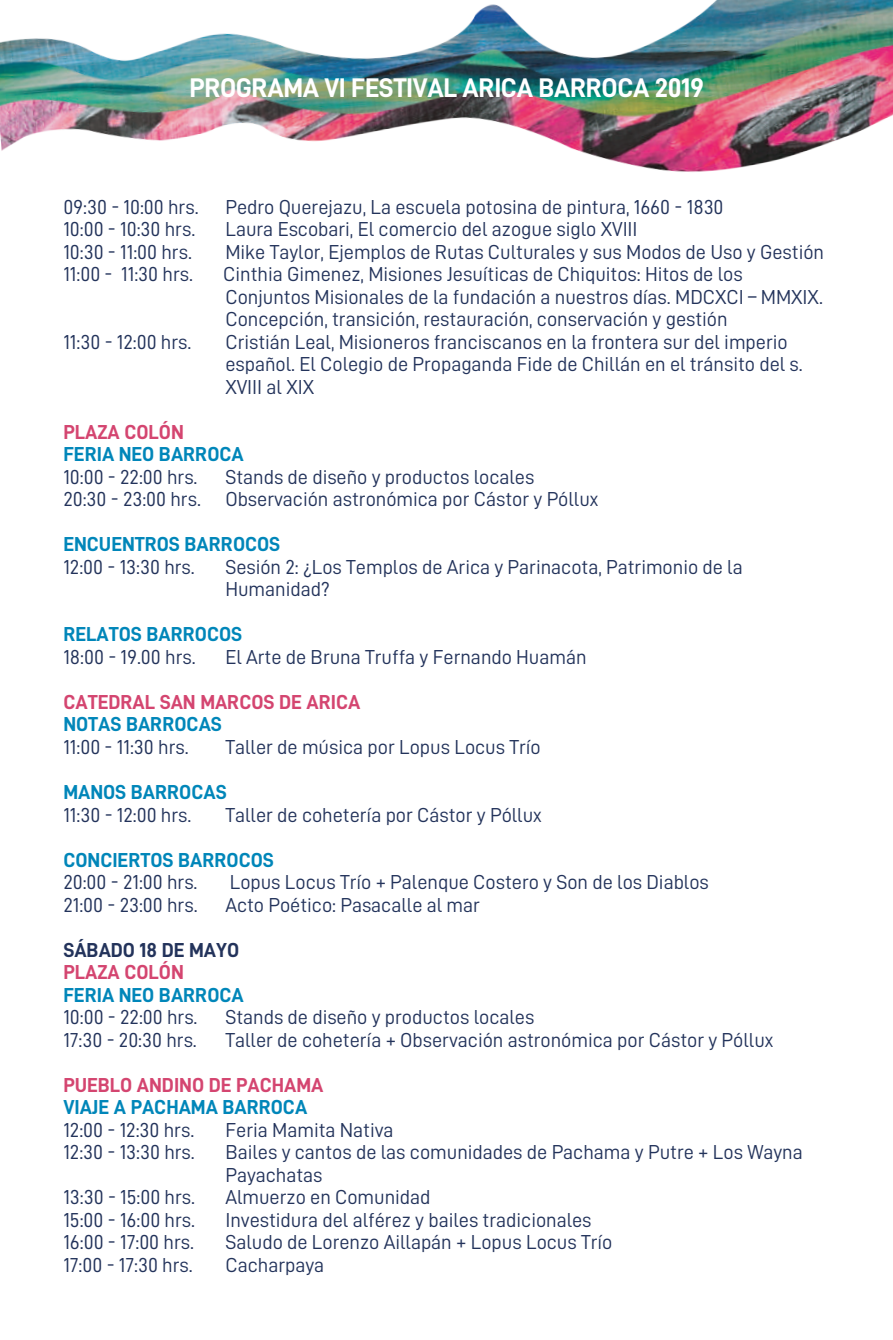
<style>
.page{position:relative;width:893px;height:1340px;background:#fff}
.page>*{position:absolute;margin:0;border:0;box-sizing:border-box;transform-origin:0 0}
.t1{font:27px "D DIN Bold";letter-spacing:-.015em;color:#fff}
.t2{font:20.25px/22.5px "D DIN";letter-spacing:-.005em;color:#23335b}
.t3{font:20.25px "D DIN Bold";letter-spacing:-.005em;color:#0086b9}
.t4{font:20.25px "D DIN Bold";letter-spacing:-.005em;color:#d44570}
.t5{font:20.25px "D DIN Bold";letter-spacing:-.005em;color:#23335b}
</style>
<div class="page">
<img style="left:0;top:0;width:893px;height:172px">
<h1 class="t1" style="left:189px;top:73px;width:516px">PROGRAMA VI FESTIVAL ARICA BARROCA 2019</h1>
<p class="t2" style="left:63px;top:195px;width:137px">09:30 - 10:00 hrs.</p>
<p class="t2" style="left:225px;top:195px;width:500px">Pedro Querejazu, La escuela potosina de pintura, 1660 - 1830</p>
<p class="t2" style="left:63px;top:218px;width:133px">10:00 - 10:30 hrs.</p>
<p class="t2" style="left:225px;top:218px;width:414px">Laura Escobari, El comercio del azogue siglo XVIII</p>
<p class="t2" style="left:63px;top:240px;width:130px">10:30 - 11:00 hrs.</p>
<p class="t2" style="left:225px;top:240px;width:600px">Mike Taylor, Ejemplos de Rutas Culturales y sus Modos de Uso y Gestión</p>
<p class="t2" style="left:63px;top:263px;width:131px">11:00 - 11:30 hrs.</p>
<p class="t2" style="left:223px;top:263px;width:601px">Cinthia Gimenez, Misiones Jesuíticas de Chiquitos: Hitos de los<br>Conjuntos Misionales de la fundación a nuestros días. MDCXCI – MMXIX.<br>Concepción, transición, restauración, conservación y gestión</p>
<p class="t2" style="left:63px;top:330px;width:130px">11:30 - 12:00 hrs.</p>
<p class="t2" style="left:225px;top:330px;width:579px">Cristián Leal, Misioneros franciscanos en la frontera sur del imperio español. El Colegio de Propaganda Fide de Chillán en el tránsito del s.<br>XVIII al XIX</p>
<p class="t4" style="left:63px;top:420px;width:122px">PLAZA COLÓN</p>
<p class="t3" style="left:63px;top:443px;width:182px">FERIA NEO BARROCA</p>
<p class="t2" style="left:63px;top:465px;width:136px">10:00 - 22:00 hrs.</p>
<p class="t2" style="left:63px;top:465px;width:537px;text-indent:162px">Stands de diseño y productos locales<br>20:30 - 23:00 hrs. Observación astronómica por Cástor y Póllux</p>
<p class="t3" style="left:63px;top:533px;width:219px">ENCUENTROS BARROCOS</p>
<p class="t2" style="left:63px;top:555px;width:133px">12:00 - 13:30 hrs.</p>
<p class="t2" style="left:225px;top:555px;width:519px">Sesión 2: ¿Los Templos de Arica y Parinacota, Patrimonio de la<br>Humanidad?</p>
<p class="t3" style="left:63px;top:623px;width:180px">RELATOS BARROCOS</p>
<p class="t2" style="left:63px;top:645px;width:134px">18:00 - 19.00 hrs.</p>
<p class="t2" style="left:225px;top:645px;width:363px">El Arte de Bruna Truffa y Fernando Huamán</p>
<p class="t4" style="left:63px;top:690px;width:299px">CATEDRAL SAN MARCOS DE ARICA</p>
<p class="t3" style="left:63px;top:713px;width:160px">NOTAS BARROCAS</p>
<p class="t2" style="left:63px;top:735px;width:127px">11:00 - 11:30 hrs.</p>
<p class="t2" style="left:225px;top:735px;width:317px">Taller de música por Lopus Locus Trío</p>
<p class="t3" style="left:63px;top:780px;width:165px">MANOS BARROCAS</p>
<p class="t2" style="left:63px;top:803px;width:130px">11:30 - 12:00 hrs.</p>
<p class="t2" style="left:225px;top:803px;width:318px">Taller de cohetería por Cástor y Póllux</p>
<p class="t3" style="left:63px;top:848px;width:212px">CONCIERTOS BARROCOS</p>
<p class="t2" style="left:63px;top:870px;width:136px">20:00 - 21:00 hrs.</p>
<p class="t2" style="left:230px;top:870px;width:481px">Lopus Locus Trío + Palenque Costero y Son de los Diablos</p>
<p class="t2" style="left:63px;top:893px;width:136px">21:00 - 23:00 hrs.</p>
<p class="t2" style="left:225px;top:893px;width:256px">Acto Poético: Pasacalle al mar</p>
<p class="t5" style="left:63px;top:938px;width:177px">SÁBADO 18 DE MAYO</p>
<p class="t4" style="left:63px;top:960px;width:122px">PLAZA COLÓN</p>
<p class="t3" style="left:63px;top:983px;width:182px">FERIA NEO BARROCA</p>
<p class="t2" style="left:63px;top:1005px;width:136px">10:00 - 22:00 hrs.</p>
<p class="t2" style="left:225px;top:1005px;width:310px">Stands de diseño y productos locales</p>
<p class="t2" style="left:63px;top:1028px;width:135px">17:30 - 20:30 hrs.</p>
<p class="t2" style="left:225px;top:1028px;width:549px">Taller de cohetería + Observación astronómica por Cástor y Póllux</p>
<p class="t4" style="left:63px;top:1073px;width:261px">PUEBLO ANDINO DE PACHAMA</p>
<p class="t3" style="left:63px;top:1095px;width:245px">VIAJE A PACHAMA BARROCA</p>
<p class="t2" style="left:63px;top:1118px;width:132px">12:00 - 12:30 hrs.</p>
<p class="t2" style="left:225px;top:1118px;width:170px">Feria Mamita Nativa</p>
<p class="t2" style="left:63px;top:1140px;width:133px">12:30 - 13:30 hrs.</p>
<p class="t2" style="left:225px;top:1140px;width:579px">Bailes y cantos de las comunidades de Pachama y Putre + Los Wayna<br>Payachatas</p>
<p class="t2" style="left:63px;top:1185px;width:133px">13:30 - 15:00 hrs.</p>
<p class="t2" style="left:225px;top:1185px;width:207px">Almuerzo en Comunidad</p>
<p class="t2" style="left:63px;top:1208px;width:133px">15:00 - 16:00 hrs.</p>
<p class="t2" style="left:225px;top:1208px;width:368px">Investidura del alférez y bailes tradicionales</p>
<p class="t2" style="left:63px;top:1230px;width:132px">16:00 - 17:00 hrs.</p>
<p class="t2" style="left:225px;top:1230px;width:389px">Saludo de Lorenzo Aillapán + Lopus Locus Trío</p>
<p class="t2" style="left:63px;top:1253px;width:131px">17:00 - 17:30 hrs.</p>
<p class="t2" style="left:225px;top:1253px;width:100px">Cacharpaya</p>
</div>
